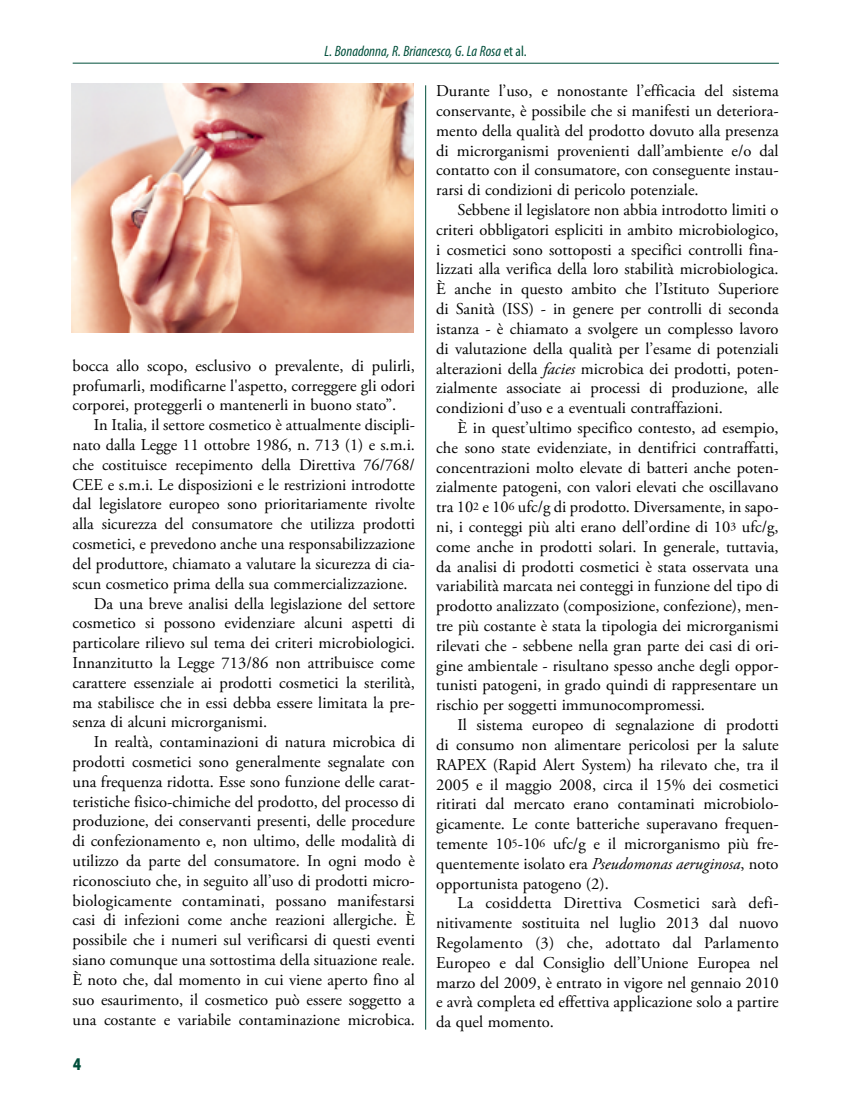
<style>
.page{position:relative;width:851px;height:1106px;background:#fff}
.page>*{position:absolute;margin:0;border:0;box-sizing:border-box;transform-origin:0 0}
.t1{font:900 condensed 18px "Myriad Pro";color:#004f3b}
.t2{font:16.5px/19.8px "Adobe Garamond Pro";color:#000;text-align:justify}
.t3{font:italic condensed 15px "Myriad Pro";color:#004f3b}
.s1{font-style:normal}
.s2{font-style:italic}
.s3{font-size:11.55px}
</style>
<div class="page">
<img style="left:71px;top:83px;width:342px;height:250px">
<hr style="left:425px;top:85px;width:1px;height:944px;background:#004f3b">
<hr style="left:73px;top:63px;width:705px;height:1px;background:#004f3b">
<p class="t3" style="left:324px;top:42px;width:202px">L. Bonadonna, R. Briancesco, G. La Rosa <span class="s1">et al.</span></p>
<p class="t2" style="left:72px;top:356px;width:344px">bocca allo scopo, esclusivo o prevalente, di pulirli, profumarli, modificarne l'aspetto, correggere gli odori corporei, proteggerli o mantenerli in buono stato”.</p>
<p class="t2" style="left:94px;top:416px;width:322px">In Italia, il settore cosmetico è attualmente discipli-</p>
<p class="t2" style="left:73px;top:435px;width:344px">nato dalla Legge 11 ottobre 1986, n. 713 (1) e s.m.i.</p>
<p class="t2" style="left:73px;top:455px;width:344px">che costituisce recepimento della Direttiva 76/768/</p>
<p class="t2" style="left:73px;top:475px;width:344px">CEE e s.m.i. Le disposizioni e le restrizioni introdotte</p>
<p class="t2" style="left:73px;top:495px;width:344px">dal legislatore europeo sono prioritariamente rivolte</p>
<p class="t2" style="left:73px;top:515px;width:344px">alla sicurezza del consumatore che utilizza prodotti</p>
<p class="t2" style="left:73px;top:534px;width:344px">cosmetici, e prevedono anche una responsabilizzazione</p>
<p class="t2" style="left:73px;top:554px;width:344px">del produttore, chiamato a valutare la sicurezza di cia-</p>
<p class="t2" style="left:73px;top:574px;width:336px">scun cosmetico prima della sua commercializzazione.</p>
<p class="t2" style="left:94px;top:594px;width:322px">Da una breve analisi della legislazione del settore</p>
<p class="t2" style="left:73px;top:614px;width:344px">cosmetico si possono evidenziare alcuni aspetti di</p>
<p class="t2" style="left:73px;top:633px;width:344px">particolare rilievo sul tema dei criteri microbiologici.</p>
<p class="t2" style="left:73px;top:653px;width:344px">Innanzitutto la Legge 713/86 non attribuisce come</p>
<p class="t2" style="left:73px;top:673px;width:344px">carattere essenziale ai prodotti cosmetici la sterilità,</p>
<p class="t2" style="left:73px;top:693px;width:344px">ma stabilisce che in essi debba essere limitata la pre-</p>
<p class="t2" style="left:73px;top:713px;width:196px">senza di alcuni microrganismi.</p>
<p class="t2" style="left:94px;top:732px;width:322px">In realtà, contaminazioni di natura microbica di</p>
<p class="t2" style="left:73px;top:752px;width:344px">prodotti cosmetici sono generalmente segnalate con</p>
<p class="t2" style="left:73px;top:772px;width:344px">una frequenza ridotta. Esse sono funzione delle carat-</p>
<p class="t2" style="left:73px;top:792px;width:344px">teristiche fisico-chimiche del prodotto, del processo di</p>
<p class="t2" style="left:73px;top:812px;width:344px">produzione, dei conservanti presenti, delle procedure</p>
<p class="t2" style="left:73px;top:831px;width:344px">di confezionamento e, non ultimo, delle modalità di</p>
<p class="t2" style="left:73px;top:851px;width:344px">utilizzo da parte del consumatore. In ogni modo è</p>
<p class="t2" style="left:73px;top:871px;width:344px">riconosciuto che, in seguito all’uso di prodotti micro-</p>
<p class="t2" style="left:73px;top:891px;width:343px">biologicamente contaminati, possano manifestarsi</p>
<p class="t2" style="left:73px;top:911px;width:344px">casi di infezioni come anche reazioni allergiche. È</p>
<p class="t2" style="left:73px;top:930px;width:344px">possibile che i numeri sul verificarsi di questi eventi</p>
<p class="t2" style="left:73px;top:950px;width:344px">siano comunque una sottostima della situazione reale.</p>
<p class="t2" style="left:73px;top:970px;width:344px">È noto che, dal momento in cui viene aperto fino al</p>
<p class="t2" style="left:73px;top:990px;width:344px">suo esaurimento, il cosmetico può essere soggetto a</p>
<p class="t2" style="left:73px;top:1010px;width:344px">una costante e variabile contaminazione microbica.</p>
<p class="t1" style="left:73px;top:1052px;width:9px">4</p>
<p class="t2" style="left:436px;top:82px;width:344px">Durante l’uso, e nonostante l’efficacia del sistema conservante, è possibile che si manifesti un deteriora&shy;mento della qualità del prodotto dovuto alla presenza di microrganismi provenienti dall’ambiente e/o dal contatto con il consumatore, con conseguente instau&shy;rarsi di condizioni di pericolo potenziale.</p>
<p class="t2" style="left:436px;top:200px;width:344px;text-indent:21px">Sebbene il legislatore non abbia introdotto limiti o criteri obbligatori espliciti in ambito microbiologico, i cosmetici sono sottoposti a specifici controlli fina&shy;lizzati alla verifica della loro stabilità microbiologica.<br>È anche in questo ambito che l’Istituto Superiore di Sanità (ISS) - in genere per controlli di seconda istanza - è chiamato a svolgere un complesso lavoro di valutazione della qualità per l’esame di potenziali alterazioni della <span class="s2">facies</span> microbica dei prodotti, poten&shy;zialmente associate ai processi di produzione, alle condizioni d’uso e a eventuali contraffazioni.</p>
<p class="t2" style="left:436px;top:418px;width:344px;text-indent:21px">È in quest’ultimo specifico contesto, ad esempio, che sono state evidenziate, in dentifrici contraffatti, concentrazioni molto elevate di batteri anche poten&shy;zialmente patogeni, con valori elevati che oscillavano tra 10<span class="s3">2</span> e 10<span class="s3">6</span> ufc/g di prodotto. Diversamente, in sapo&shy;ni, i conteggi più alti erano dell’ordine di 10<span class="s3">3</span> ufc/g, come anche in prodotti solari. In generale, tuttavia, da analisi di prodotti cosmetici è stata osservata una variabilità marcata nei conteggi in funzione del tipo di prodotto analizzato (composizione, confezione), men&shy;tre più costante è stata la tipologia dei microrganismi rilevati che - sebbene nella gran parte dei casi di ori&shy;gine ambientale - risultano spesso anche degli oppor&shy;tunisti patogeni, in grado quindi di rappresentare un rischio per soggetti immunocompromessi.</p>
<p class="t2" style="left:436px;top:715px;width:344px;text-indent:21px">Il sistema europeo di segnalazione di prodotti di consumo non alimentare pericolosi per la salute RAPEX (Rapid Alert System) ha rilevato che, tra il 2005 e il maggio 2008, circa il 15% dei cosmetici ritirati dal mercato erano contaminati microbiolo&shy;gicamente. Le conte batteriche superavano frequen&shy;temente 10<span class="s3">5</span>-10<span class="s3">6</span> ufc/g e il microrganismo più fre&shy;quentemente isolato era <span class="s2">Pseudomonas aeruginosa</span>, noto opportunista patogeno (2).</p>
<p class="t2" style="left:436px;top:893px;width:344px;text-indent:21px">La cosiddetta Direttiva Cosmetici sarà defi&shy;nitivamente sostituita nel luglio 2013 dal nuovo Regolamento (3) che, adottato dal Parlamento Europeo e dal Consiglio dell’Unione Europea nel marzo del 2009, è entrato in vigore nel gennaio 2010 e avrà completa ed effettiva applicazione solo a partire da quel momento.</p>
</div>
